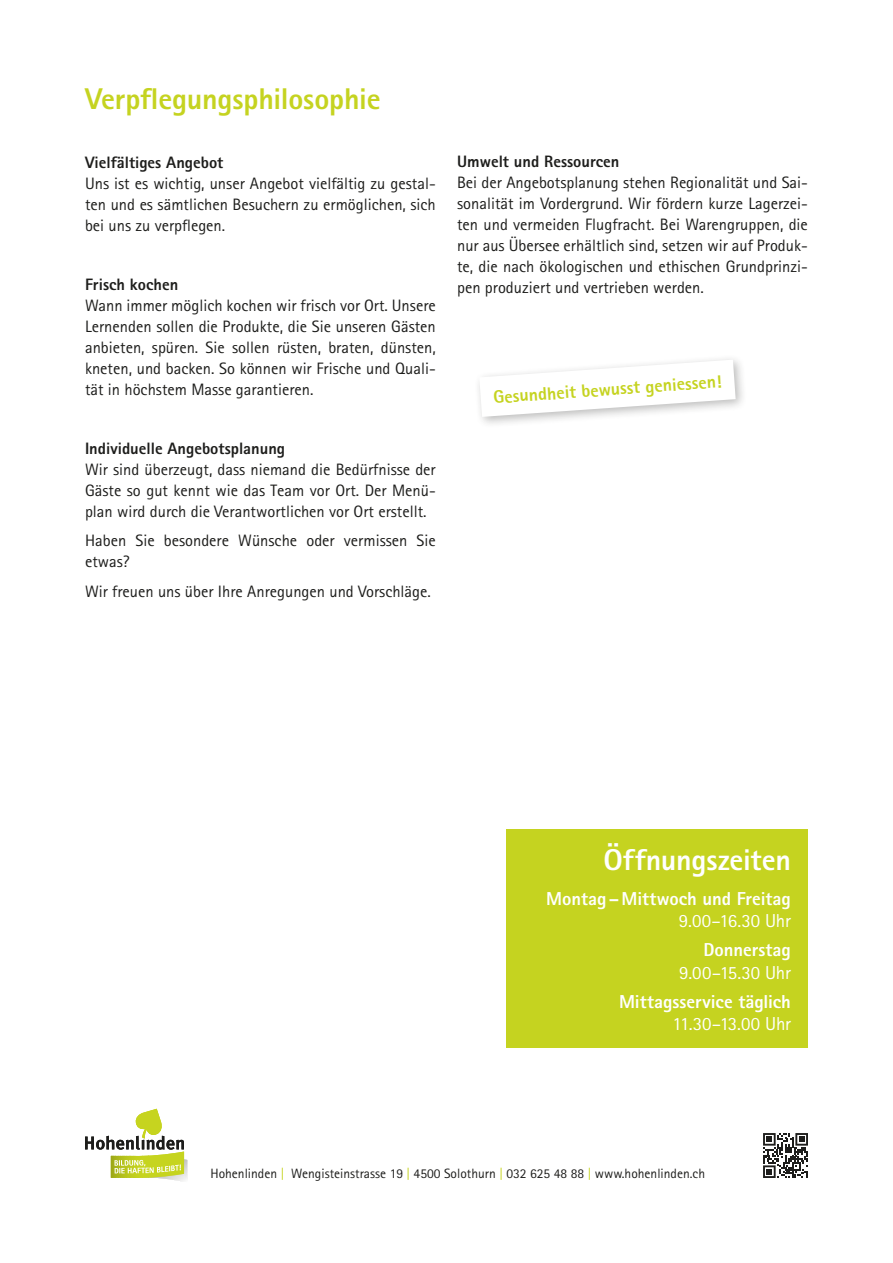
<style>
.page{position:relative;width:893px;height:1263px;background:#fff}
.page>*{position:absolute;margin:0;border:0;box-sizing:border-box;transform-origin:0 0}
.t1{font:800 30px "Rotis Sans Serif";letter-spacing:-.005em;color:#c5d320}
.t2{font:800 30px "Rotis Sans Serif";letter-spacing:-.005em;color:#fff}
.t3{font:800 18.75px "Rotis Sans Serif";color:#fff}
.t4{font:18.75px "Rotis Sans Serif Std";letter-spacing:-.015em;color:#fff}
.t5{font:800 18px "Rotis Sans Serif";color:#c5d320}
.t6{font:16.5px/21px "Rotis Sans Serif Std";color:#1d1d1b;text-align:justify}
.t7{font:800 16.5px "Rotis Sans Serif";color:#1d1d1b}
.t8{font:13.5px "Rotis Sans Serif Std";color:#1d1d1b}
.s1{color:#c5d320}
</style>
<div class="page">
<svg style="left:85px;top:1109px;width:102px;height:73px"></svg>
<svg style="left:763px;top:1133px;width:45px;height:45px"></svg>
<div style="left:473px;top:354px;width:275px;height:75px;background:#1d1d1b;opacity:.3"></div>
<svg style="left:479px;top:360px;width:257px;height:57px"></svg>
<div style="left:507px;top:829px;width:301px;height:218px;background:#c5d320"></div>
<h1 class="t1" style="left:85px;top:79px;width:297px">Verpflegungsphilosophie</h1>
<p class="t7" style="left:85px;top:151px;width:140px">Vielfältiges Angebot</p>
<p class="t6" style="left:85px;top:172px;width:352px">Uns ist es wichtig, unser Angebot vielfältig zu gestal&shy;ten und es sämtlichen Besuchern zu ermöglichen, sich bei uns zu verpflegen.</p>
<p class="t7" style="left:85px;top:273px;width:95px">Frisch kochen</p>
<p class="t6" style="left:85px;top:294px;width:352px">Wann immer möglich kochen wir frisch vor Ort. Unsere Lernenden sollen die Produkte, die Sie unseren Gästen anbieten, spüren. Sie sollen rüsten, braten, dünsten, kneten, und backen. So können wir Frische und Quali&shy;tät in höchstem Masse garantieren.</p>
<p class="t7" style="left:85px;top:437px;width:202px">Individuelle Angebotsplanung</p>
<p class="t6" style="left:85px;top:458px;width:352px">Wir sind überzeugt, dass niemand die Bedürfnisse der Gäste so gut kennt wie das Team vor Ort. Der Menü&shy;plan wird durch die Verantwortlichen vor Ort erstellt.</p>
<p class="t6" style="left:85px;top:530px;width:352px">Haben Sie besondere Wünsche oder vermissen Sie etwas?</p>
<p class="t6" style="left:85px;top:580px;width:347px">Wir freuen uns über Ihre Anregungen und Vorschläge.</p>
<p class="t7" style="left:457px;top:151px;width:164px">Umwelt und Ressourcen</p>
<p class="t6" style="left:457px;top:172px;width:352px">Bei der Angebotsplanung stehen Regionalität und Sai&shy;sonalität im Vordergrund. Wir fördern kurze Lagerzei&shy;ten und vermeiden Flugfracht. Bei Warengruppen, die nur aus Übersee erhältlich sind, setzen wir auf Produk&shy;te, die nach ökologischen und ethischen Grundprinzi&shy;pen produziert und vertrieben werden.</p>
<p class="t5" style="left:493px;top:386px;width:230px;rotate:-4deg">Gesundheit bewusst geniessen!</p>
<h1 class="t2" style="left:603px;top:840px;width:189px">Öffnungszeiten</h1>
<p class="t3" style="left:546px;top:887px;width:246px">Montag–Mittwoch und Freitag</p>
<p class="t4" style="left:679px;top:910px;width:113px">9.00–16.30 Uhr</p>
<p class="t3" style="left:703px;top:938px;width:89px">Donnerstag</p>
<p class="t4" style="left:679px;top:961px;width:113px">9.00–15.30 Uhr</p>
<p class="t3" style="left:619px;top:989px;width:173px">Mittagsservice täglich</p>
<p class="t4" style="left:673px;top:1013px;width:120px">11.30–13.00 Uhr</p>
<p class="t8" style="left:210px;top:1165px;width:496px">Hohenlinden <span class="s1">|</span> Wengisteinstrasse 19 <span class="s1">|</span> 4500 Solothurn <span class="s1">|</span> 032 625 48 88 <span class="s1">|</span> www.hohenlinden.ch</p>
</div>
